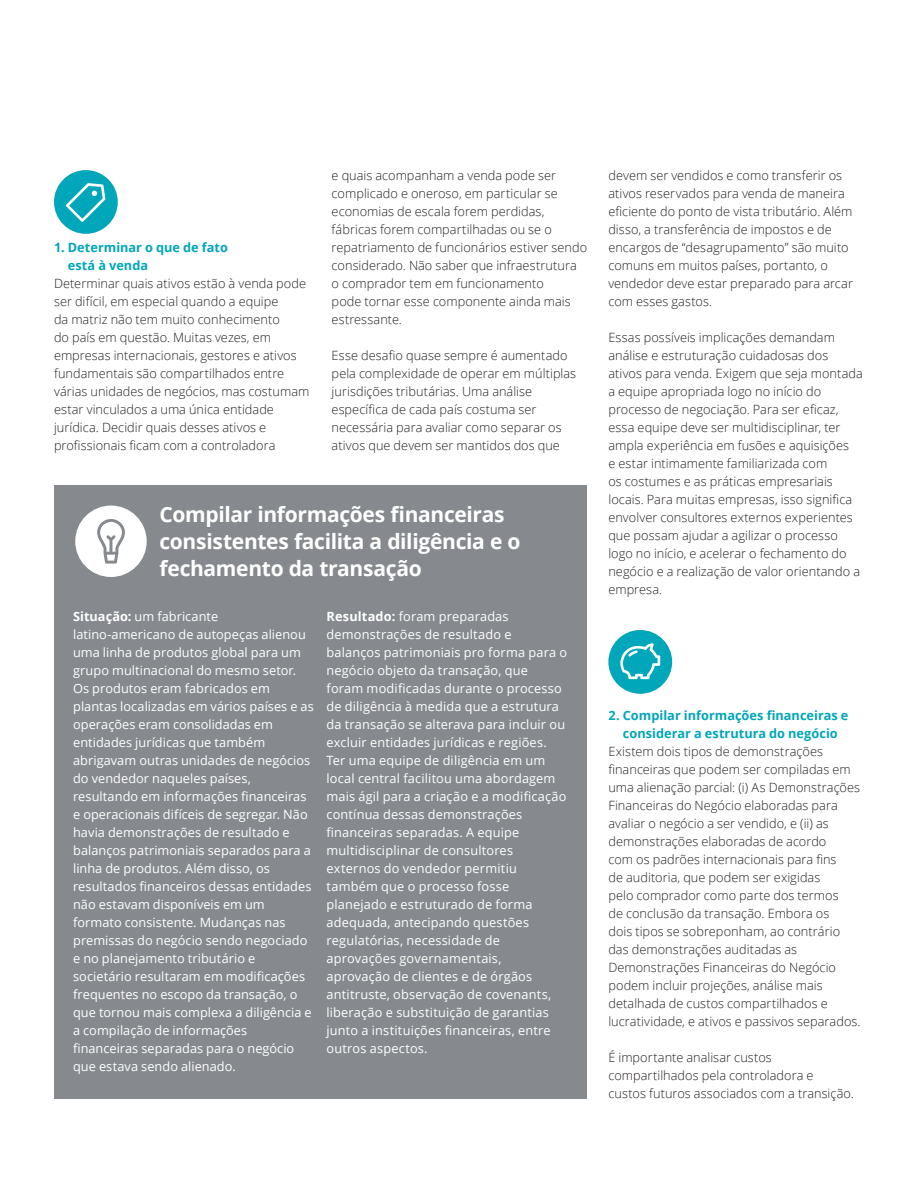
<style>
.page{position:relative;width:918px;height:1188px;background:#fff}
.page>*{position:absolute;margin:0;border:0;box-sizing:border-box;transform-origin:0 0}
.Small_heading_bold{font:700 21px/27px "Open Sans";letter-spacing:-.015em;color:#fff}
.Body_copy__white_8_5{font:12.75px/18px "Open Sans";letter-spacing:.01em;color:#fff}
.texto__8_5_12pt{font:300 12.75px/18px "Open Sans";letter-spacing:.005em;color:#231f20}
.texto{font:300 12.75px/18px "Open Sans";letter-spacing:.005em;color:#231f20}
.intertitulo_1{font:700 12.75px/18px "Open Sans";color:#00a6b9}
.s1{font-weight:700}
</style>
<div class="page">
<div style="left:54px;top:485px;width:532px;height:614px;background:#868a8e"></div>
<svg style="left:75px;top:506px;width:72px;height:71px"></svg>
<svg style="left:54px;top:170px;width:64px;height:64px"></svg>
<svg style="left:608px;top:630px;width:64px;height:64px"></svg>
<p class="intertitulo_1" style="left:68px;top:238px;width:162px;text-indent:-14px">1. Determinar o que de fato está à venda</p>
<p class="texto" style="left:54px;top:274px;width:257px">Determinar quais ativos estão à venda pode ser difícil, em especial quando a equipe<br>da matriz não tem muito conhecimento<br>do país em questão. Muitas vezes, em empresas internacionais, gestores e ativos fundamentais são compartilhados entre várias unidades de negócios, mas costumam estar vinculados a uma única entidade jurídica. Decidir quais desses ativos e profissionais ficam com a controladora</p>
<p class="texto" style="left:332px;top:166px;width:257px">e quais acompanham a venda pode ser complicado e oneroso, em particular se economias de escala forem perdidas, fábricas forem compartilhadas ou se o repatriamento de funcionários estiver sendo considerado. Não saber que infraestrutura o comprador tem em funcionamento<br>pode tornar esse componente ainda mais estressante.</p>
<p class="texto" style="left:332px;top:346px;width:246px">Esse desafio quase sempre é aumentado pela complexidade de operar em múltiplas jurisdições tributárias. Uma análise específica de cada país costuma ser necessária para avaliar como separar os ativos que devem ser mantidos dos que</p>
<p class="Small_heading_bold" style="left:159px;top:500px;width:363px">Compilar informações financeiras consistentes facilita a diligência e o fechamento da transação</p>
<p class="Body_copy__white_8_5" style="left:73px;top:607px;width:242px"><span class="s1">Situação:</span> um fabricante latino-americano de autopeças alienou uma linha de produtos global para um grupo multinacional do mesmo setor.<br>Os produtos eram fabricados em plantas localizadas em vários países e as operações eram consolidadas em entidades jurídicas que também abrigavam outras unidades de negócios do vendedor naqueles países, resultando em informações financeiras e operacionais difíceis de segregar. Não havia demonstrações de resultado e balanços patrimoniais separados para a linha de produtos. Além disso, os resultados financeiros dessas entidades não estavam disponíveis em um formato consistente. Mudanças nas premissas do negócio sendo negociado e no planejamento tributário e societário resultaram em modificações frequentes no escopo da transação, o que tornou mais complexa a diligência e a compilação de informações financeiras separadas para o negócio que estava sendo alienado.</p>
<p class="Body_copy__white_8_5" style="left:327px;top:607px;width:242px"><span class="s1">Resultado:</span> foram preparadas demonstrações de resultado e balanços patrimoniais pro forma para o negócio objeto da transação, que foram modificadas durante o processo de diligência à medida que a estrutura da transação se alterava para incluir ou excluir entidades jurídicas e regiões.<br>Ter uma equipe de diligência em um local central facilitou uma abordagem mais ágil para a criação e a modificação contínua dessas demonstrações financeiras separadas. A equipe multidisciplinar de consultores externos do vendedor permitiu também que o processo fosse planejado e estruturado de forma adequada, antecipando questões regulatórias, necessidade de aprovações governamentais, aprovação de clientes e de órgãos antitruste, observação de covenants, liberação e substituição de garantias junto a instituições financeiras, entre outros aspectos.</p>
<p class="texto" style="left:608px;top:166px;width:246px">devem ser vendidos e como transferir os ativos reservados para venda de maneira eficiente do ponto de vista tributário. Além disso, a transferência de impostos e de encargos de “desagrupamento” são muito comuns em muitos países, portanto, o vendedor deve estar preparado para arcar com esses gastos.</p>
<p class="texto__8_5_12pt" style="left:608px;top:328px;width:256px">Essas possíveis implicações demandam análise e estruturação cuidadosas dos ativos para venda. Exigem que seja montada a equipe apropriada logo no início do processo de negociação. Para ser eficaz, essa equipe deve ser multidisciplinar, ter ampla experiência em fusões e aquisições<br>e estar intimamente familiarizada com<br>os costumes e as práticas empresariais locais. Para muitas empresas, isso significa envolver consultores externos experientes que possam ajudar a agilizar o processo logo no início, e acelerar o fechamento do negócio e a realização de valor orientando a empresa.</p>
<p class="intertitulo_1" style="left:608px;top:706px;width:242px;text-align:center">2. Compilar informações financeiras e considerar a estrutura do negócio</p>
<p class="texto__8_5_12pt" style="left:608px;top:742px;width:254px">Existem dois tipos de demonstrações financeiras que podem ser compiladas em uma alienação parcial: (i) As Demonstrações Financeiras do Negócio elaboradas para avaliar o negócio a ser vendido, e (ii) as demonstrações elaboradas de acordo<br>com os padrões internacionais para fins<br>de auditoria, que podem ser exigidas<br>pelo comprador como parte dos termos<br>de conclusão da transação. Embora os<br>dois tipos se sobreponham, ao contrário das demonstrações auditadas as Demonstrações Financeiras do Negócio podem incluir projeções, análise mais detalhada de custos compartilhados e lucratividade, e ativos e passivos separados.</p>
<p class="texto__8_5_12pt" style="left:608px;top:1048px;width:247px">É importante analisar custos compartilhados pela controladora e custos futuros associados com a transição.</p>
</div>
